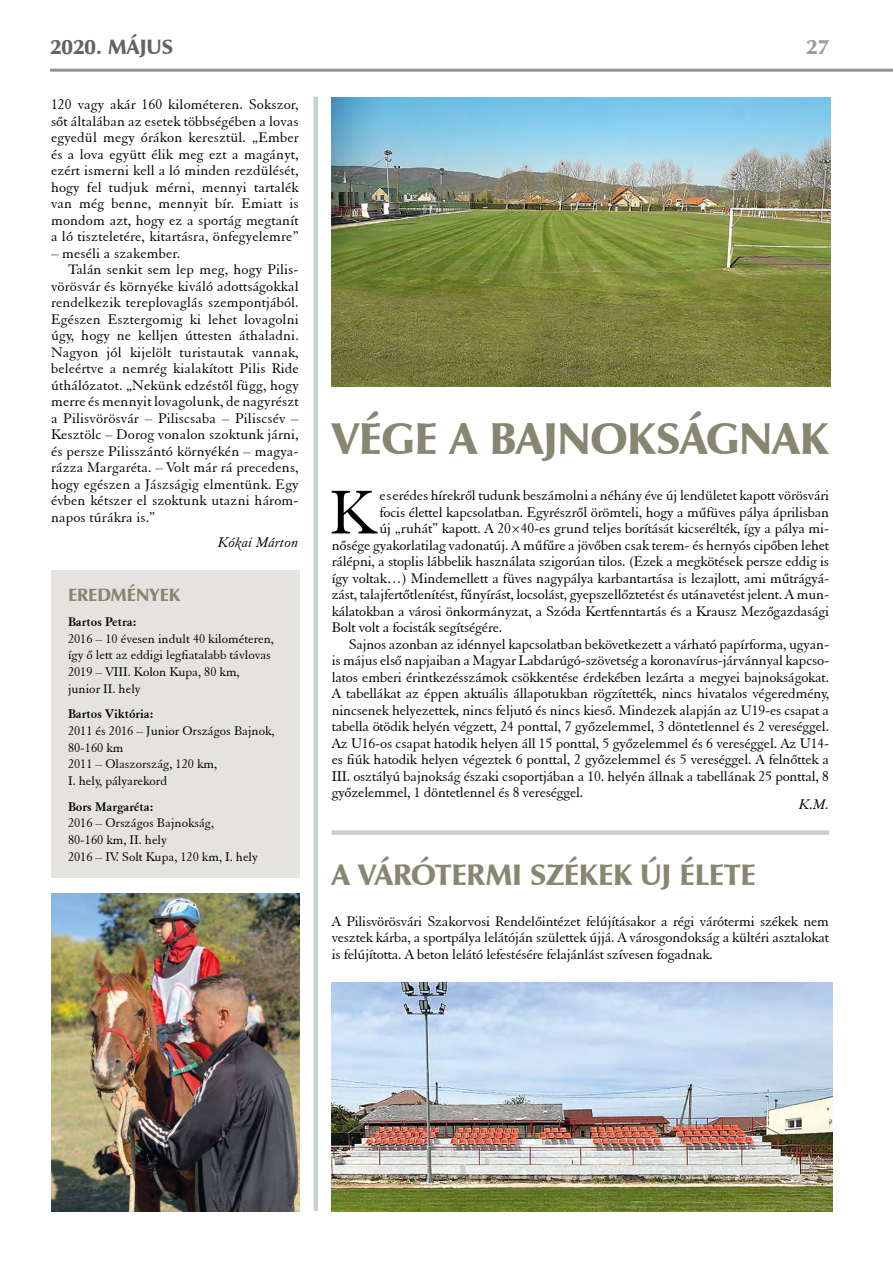
<style>
.page{position:relative;width:893px;height:1263px;background:#fff}
.page>*{position:absolute;margin:0;border:0;box-sizing:border-box;transform-origin:0 0}
.t1{font:66.6px "H Elegant Garamond BT";color:#000}
.t2{font:45px "H Zapf Humanist 601 Ultra BT";letter-spacing:-.01em;color:#878670}
.t3{font:30px "H Zapf Humanist 601 Ultra BT";letter-spacing:-.01em;color:#878670}
.t4{font:21px "H Zapf Humanist 601 Ultra BT";color:#646363}
.t5{font:21px "H Zapf Humanist 601 Ultra BT";color:#9d9d9c}
.t6{font:18px "H Zapf Humanist 601 Ultra BT";letter-spacing:-.005em;color:#878670}
.t7{font:15px/16.5px "H Elegant Garamond BT";letter-spacing:-.01em;color:#000;text-align:justify}
.t8{font:15px "H Elegant Garamond BT";letter-spacing:.01em;color:#000}
.t9{font:15px "H Elegant Garamond BT Italic";letter-spacing:.01em;color:#000}
.t10{font:13.5px/16.8px "H Elegant Garamond BT";color:#000}
.t11{font:13.5px "H Elegant Garamond BT Bold";color:#000}
.s1{font-size:12px}
</style>
<div class="page">
<hr style="left:50px;top:69px;width:843px;height:3px;background:#929292">
<img style="left:332px;top:98px;width:498px;height:289px">
<div style="left:313px;top:97px;width:5px;height:1114px;background:#c5d1d1"></div>
<div style="left:332px;top:830px;width:497px;height:5px;background:#c5d1d1"></div>
<div style="left:51px;top:570px;width:248px;height:308px;background:#e5e3df"></div>
<img style="left:51px;top:893px;width:248px;height:319px">
<img style="left:332px;top:982px;width:500px;height:230px">
<h3 class="t4" style="left:50px;top:34px;width:125px">2020. MÁJUS</h3>
<h3 class="t5" style="left:806px;top:34px;width:25px">27</h3>
<p class="t7" style="left:51px;top:96px;width:249px">120 vagy akár 160 kilométeren. Sokszor, sőt általában az esetek többségében a lovas egyedül megy órákon keresztül. „Ember és a lova együtt élik meg ezt a magányt, ezért ismerni kell a ló minden rezdülését, hogy fel tudjuk mérni, mennyi tartalék van még benne, mennyit bír. Emiatt is mondom azt, hogy ez a sportág megtanít a ló tiszteletére, kitartásra, önfegyelemre”</p>
<p class="t8" style="left:51px;top:244px;width:131px">– meséli a szakember.</p>
<p class="t8" style="left:68px;top:261px;width:232px">Talán senkit sem lep meg, hogy Pilis-</p>
<p class="t8" style="left:51px;top:277px;width:249px">vörösvár és környéke kiváló adottságokkal</p>
<p class="t8" style="left:51px;top:294px;width:249px">rendelkezik tereplovaglás szempontjából.</p>
<p class="t8" style="left:51px;top:310px;width:249px">Egészen Esztergomig ki lehet lovagolni</p>
<p class="t8" style="left:51px;top:327px;width:249px">úgy, hogy ne kelljen úttesten áthaladni.</p>
<p class="t8" style="left:51px;top:343px;width:249px">Nagyon jól kijelölt turistautak vannak,</p>
<p class="t8" style="left:51px;top:360px;width:249px">beleértve a nemrég kialakított Pilis Ride</p>
<p class="t8" style="left:51px;top:376px;width:249px">úthálózatot. „Nekünk edzéstől függ, hogy</p>
<p class="t8" style="left:51px;top:393px;width:249px">merre és mennyit lovagolunk, de nagyrészt</p>
<p class="t8" style="left:51px;top:409px;width:249px">a Pilisvörösvár – Piliscsaba – Piliscsév –</p>
<p class="t8" style="left:51px;top:426px;width:249px">Kesztölc – Dorog vonalon szoktunk járni,</p>
<p class="t8" style="left:51px;top:442px;width:249px">és persze Pilisszántó környékén – magya-</p>
<p class="t8" style="left:51px;top:459px;width:249px">rázza Margaréta. – Volt már rá precedens,</p>
<p class="t8" style="left:51px;top:475px;width:249px">hogy egészen a Jászságig elmentünk. Egy</p>
<p class="t8" style="left:51px;top:492px;width:249px">évben kétszer el szoktunk utazni három-</p>
<p class="t8" style="left:51px;top:508px;width:106px">napos túrákra is.”</p>
<p class="t9" style="left:218px;top:533px;width:82px">Kókai Márton</p>
<p class="t6" style="left:68px;top:583px;width:114px">EREDMÉNYEK</p>
<p class="t11" style="left:68px;top:613px;width:70px">Bartos Petra:</p>
<p class="t10" style="left:68px;top:630px;width:207px">2016 – 10 évesen indult 40 kilométeren, így ő lett az eddigi legfiatalabb távlovas<br>2019 – VIII. Kolon Kupa, 80 km, junior II. hely</p>
<p class="t11" style="left:68px;top:706px;width:87px">Bartos Viktória:</p>
<p class="t10" style="left:68px;top:722px;width:208px">2011 és 2016 – Junior Országos Bajnok,<br>80-160 km<br>2011 – Olaszország, 120 km,<br>I. hely, pályarekord</p>
<p class="t11" style="left:68px;top:798px;width:87px">Bors Margaréta:</p>
<p class="t10" style="left:68px;top:814px;width:191px">2016 – Országos Bajnokság,<br>80-160 km, II. hely<br>2016 – IV. Solt Kupa, 120 km, I. hely</p>
<h2 class="t2" style="left:332px;top:411px;width:498px">VÉGE A BAJNOKSÁGNAK</h2>
<h1 class="t1" style="left:330px;top:473px;width:47px">K</h1>
<p class="t7" style="left:379px;top:487px;width:451px">eserédes hírekről tudunk beszámolni a néhány éve új lendületet kapott vörösvári</p>
<p class="t7" style="left:379px;top:504px;width:451px">focis élettel kapcsolatban. Egyrészről örömteli, hogy a műfüves pálya áprilisban</p>
<p class="t7" style="left:379px;top:520px;width:451px">új „ruhát” kapott. A 20<span class="s1">×</span>40-es grund teljes borítását kicserélték, így a pálya mi-</p>
<p class="t7" style="left:332px;top:537px;width:499px">nősége gyakorlatilag vadonatúj. A műfűre a jövőben csak terem- és hernyós cipőben lehet</p>
<p class="t7" style="left:332px;top:553px;width:499px">rálépni, a stoplis lábbelik használata szigorúan tilos. (Ezek a megkötések persze eddig is</p>
<p class="t7" style="left:332px;top:570px;width:499px">így voltak…) Mindemellett a füves nagypálya karbantartása is lezajlott, ami műtrágyá-</p>
<p class="t7" style="left:332px;top:586px;width:499px">zást, talajfertőtlenítést, fűnyírást, locsolást, gyepszellőztetést és utánavetést jelent. A mun-</p>
<p class="t7" style="left:332px;top:603px;width:499px">kálatokban a városi önkormányzat, a Szóda Kertfenntartás és a Krausz Mezőgazdasági</p>
<p class="t7" style="left:332px;top:619px;width:172px">Bolt volt a focisták segítségére.</p>
<p class="t7" style="left:349px;top:636px;width:482px">Sajnos azonban az idénnyel kapcsolatban bekövetkezett a várható papírforma, ugyan-</p>
<p class="t7" style="left:332px;top:652px;width:499px">is május első napjaiban a Magyar Labdarúgó-szövetség a koronavírus-járvánnyal kapcso-</p>
<p class="t7" style="left:332px;top:669px;width:499px">latos emberi érintkezésszámok csökkentése érdekében lezárta a megyei bajnokságokat.</p>
<p class="t7" style="left:332px;top:685px;width:499px">A tabellákat az éppen aktuális állapotukban rögzítették, nincs hivatalos végeredmény,</p>
<p class="t7" style="left:332px;top:702px;width:499px">nincsenek helyezettek, nincs feljutó és nincs kieső. Mindezek alapján az U19-es csapat a</p>
<p class="t7" style="left:332px;top:718px;width:499px">tabella ötödik helyén végzett, 24 ponttal, 7 győzelemmel, 3 döntetlennel és 2 vereséggel.</p>
<p class="t7" style="left:332px;top:735px;width:499px">Az U16-os csapat hatodik helyen áll 15 ponttal, 5 győzelemmel és 6 vereséggel. Az U14-</p>
<p class="t7" style="left:332px;top:751px;width:499px">es fiúk hatodik helyen végeztek 6 ponttal, 2 győzelemmel és 5 vereséggel. A felnőttek a</p>
<p class="t7" style="left:332px;top:768px;width:499px">III. osztályú bajnokság északi csoportjában a 10. helyén állnak a tabellának 25 ponttal, 8</p>
<p class="t7" style="left:332px;top:784px;width:253px">győzelemmel, 1 döntetlennel és 8 vereséggel.</p>
<p class="t9" style="left:799px;top:796px;width:31px">K.M.</p>
<h3 class="t3" style="left:332px;top:856px;width:426px">A VÁRÓTERMI SZÉKEK ÚJ ÉLETE</h3>
<p class="t7" style="left:332px;top:912px;width:499px">A Pilisvörösvári Szakorvosi Rendelőintézet felújításakor a régi várótermi székek nem vesztek kárba, a sportpálya lelátóján születtek újjá. A városgondokság a kültéri asztalokat is felújította. A beton lelátó lefestésére felajánlást szívesen fogadnak.</p>
</div>
